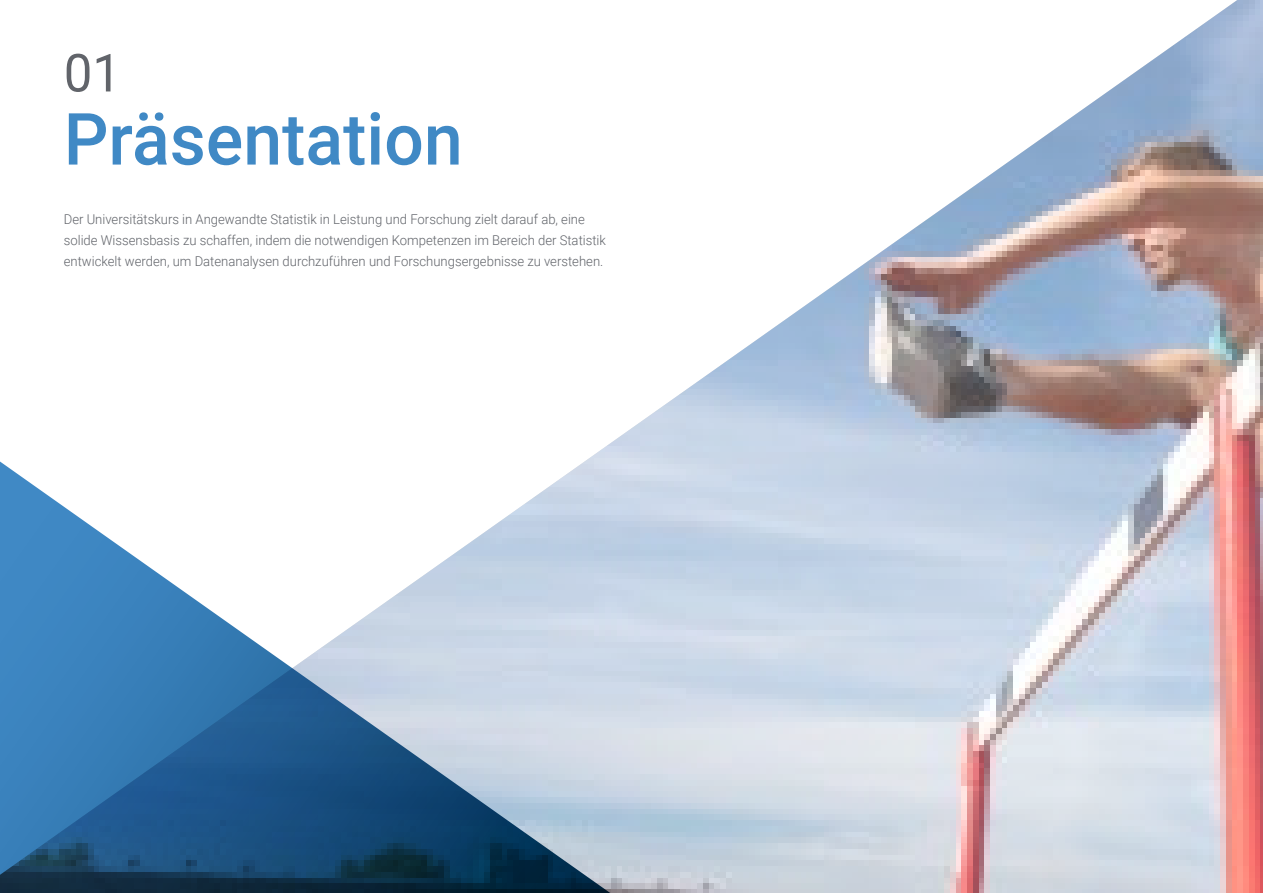
<style>
.page{position:relative;width:1263px;height:893px;background:#fff}
.page>*{position:absolute;margin:0;border:0;box-sizing:border-box;transform-origin:0 0}
.t1{font:500 72px "Roboto";color:#4089c5}
.t2{font:52.5px "Roboto";color:#61646a}
.t3{font:300 13.5px/21px "Roboto";color:#61646a}
</style>
<div class="page">
<img style="left:607px;top:0;width:656px;height:893px">
<svg style="left:0;top:446px;width:640px;height:447px"></svg>
<h2 class="t2" style="left:64px;top:36px;width:59px">01</h2>
<h1 class="t1" style="left:64px;top:89px;width:400px">Präsentation</h1>
<p class="t3" style="left:64px;top:208px;width:544px">Der Universitätskurs in Angewandte Statistik in Leistung und Forschung zielt darauf ab, eine solide Wissensbasis zu schaffen, indem die notwendigen Kompetenzen im Bereich der Statistik entwickelt werden, um Datenanalysen durchzuführen und Forschungsergebnisse zu verstehen.</p>
</div>
